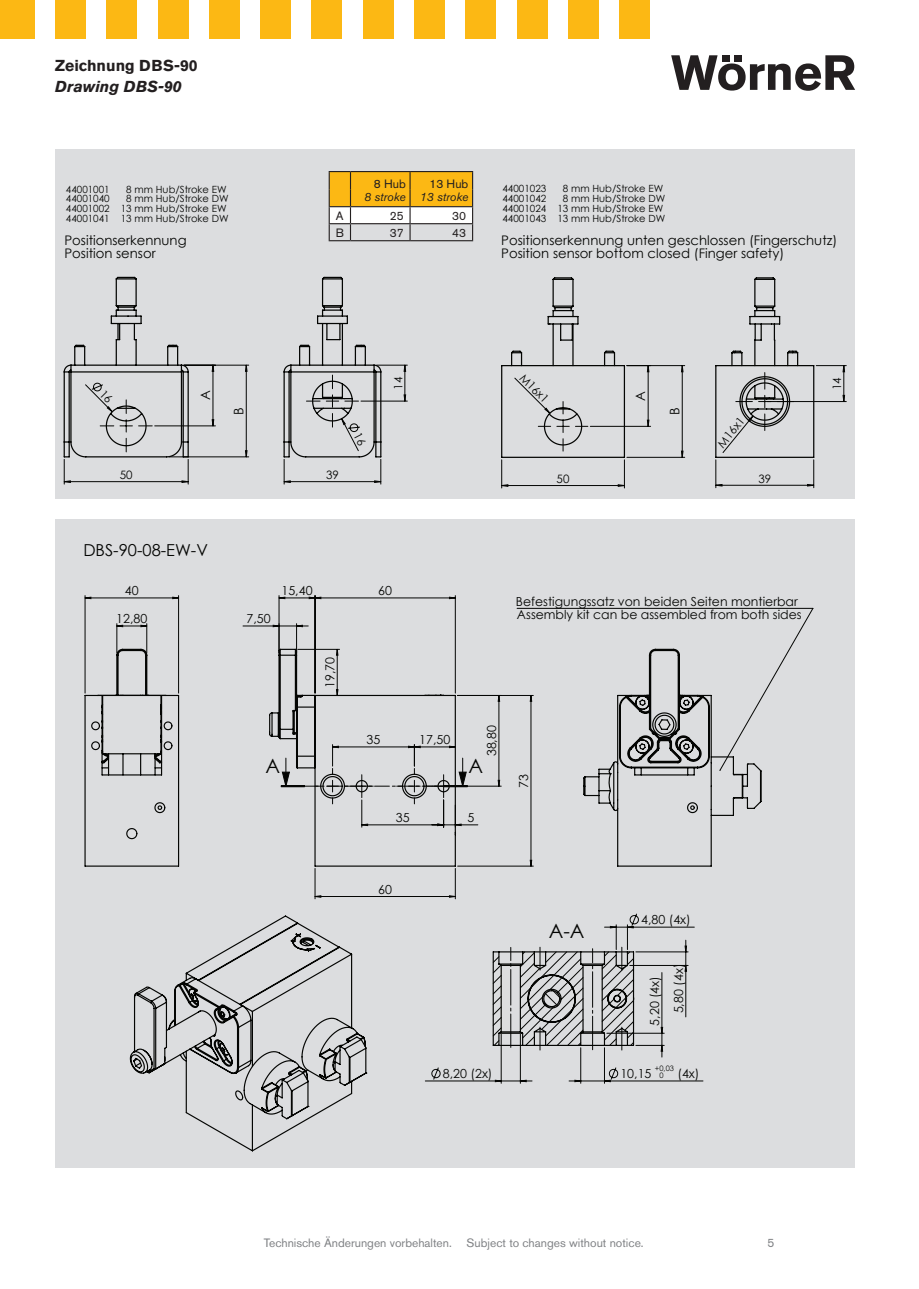
<style>
.page{position:relative;width:919px;height:1289px;background:#fff}
.page>*{position:absolute;margin:0;border:0;box-sizing:border-box;transform-origin:0 0}
.t1{font:19.8px "Century Gothic";color:#040503}
.t2{font:16.5px "Century Gothic";color:#040503}
.t3{font:700 15.75px "Akzidenz Grotesk BE";color:#231f20}
.t4{font:italic 700 15.75px "Akzidenz Grotesk BE";color:#231f20}
.t5{font:13.2px/12.8px "Century Gothic";color:#040503}
.t6{font:12.45px "Century Gothic";color:#040503}
.t7{font:12px "Akzidenz Grotesk BE";color:#808285}
.t8{font:12px "Akzidenz Grotesk BE";color:#231f20}
.t9{font:italic 12px "Akzidenz Grotesk BE";color:#231f20}
.t10{font:11.55px "Century Gothic";color:#040503}
.t11{font:9.9px/9.9px "Century Gothic";color:#040503}
.t12{font:7.5px "Century Gothic";color:#040503}
.s1{font-size:7.5px}
</style>
<div class="page">
<svg style="left:671px;top:55px;width:184px;height:36px"></svg>
<div style="left:0;top:0;width:34px;height:38px;background:#fcb814"></div>
<div style="left:55px;top:0;width:30px;height:38px;background:#fcb814"></div>
<div style="left:107px;top:0;width:30px;height:38px;background:#fcb814"></div>
<div style="left:158px;top:0;width:30px;height:38px;background:#fcb814"></div>
<div style="left:209px;top:0;width:30px;height:38px;background:#fcb814"></div>
<div style="left:260px;top:0;width:31px;height:38px;background:#fcb814"></div>
<div style="left:312px;top:0;width:30px;height:38px;background:#fcb814"></div>
<div style="left:363px;top:0;width:30px;height:38px;background:#fcb814"></div>
<div style="left:414px;top:0;width:30px;height:38px;background:#fcb814"></div>
<div style="left:466px;top:0;width:30px;height:38px;background:#fcb814"></div>
<div style="left:517px;top:0;width:30px;height:38px;background:#fcb814"></div>
<div style="left:568px;top:0;width:30px;height:38px;background:#fcb814"></div>
<div style="left:619px;top:0;width:31px;height:38px;background:#fcb814"></div>
<div style="left:55px;top:519px;width:800px;height:648px;background:#dcdddf"></div>
<div style="left:55px;top:150px;width:800px;height:349px;background:#dcdddf"></div>
<svg style="left:328px;top:171px;width:145px;height:70px"></svg>
<hr style="left:350px;top:206px;width:60px;height:1px;background:#231f20">
<hr style="left:410px;top:206px;width:63px;height:1px;background:#231f20">
<svg style="left:526px;top:607px;width:287px;height:91px"></svg>
<hr style="left:279px;top:595px;width:1px;height:58px;background:#040503">
<hr style="left:315px;top:595px;width:1px;height:98px;background:#040503">
<hr style="left:455px;top:595px;width:1px;height:98px;background:#040503">
<hr style="left:85px;top:595px;width:1px;height:98px;background:#040503">
<hr style="left:178px;top:595px;width:1px;height:98px;background:#040503">
<hr style="left:501px;top:1034px;width:1px;height:49px;background:#040503">
<hr style="left:520px;top:1034px;width:1px;height:49px;background:#040503">
<hr style="left:580px;top:1047px;width:1px;height:36px;background:#040503">
<hr style="left:604px;top:1047px;width:1px;height:36px;background:#040503">
<hr style="left:604px;top:1080px;width:99px;height:1px;background:#040503">
<hr style="left:629px;top:965px;width:59px;height:1px;background:#040503">
<hr style="left:635px;top:951px;width:53px;height:1px;background:#040503">
<hr style="left:685px;top:965px;width:1px;height:51px;background:#040503">
<hr style="left:627px;top:926px;width:67px;height:1px;background:#040503">
<svg style="left:85px;top:597px;width:441px;height:484px"></svg>
<svg style="left:569px;top:1066px;width:49px;height:16px"></svg>
<svg style="left:116px;top:624px;width:31px;height:3px"></svg>
<svg style="left:336px;top:867px;width:350px;height:104px"></svg>
<svg style="left:272px;top:624px;width:36px;height:3px"></svg>
<svg style="left:84px;top:648px;width:96px;height:219px"></svg>
<svg style="left:268px;top:647px;width:494px;height:220px"></svg>
<svg style="left:129px;top:914px;width:238px;height:238px"></svg>
<svg style="left:492px;top:913px;width:172px;height:144px"></svg>
<hr style="left:767px;top:401px;width:79px;height:1px;background:#040503">
<hr style="left:816px;top:365px;width:30px;height:1px;background:#040503">
<hr style="left:155px;top:425px;width:60px;height:1px;background:#040503">
<hr style="left:169px;top:456px;width:80px;height:1px;background:#040503">
<hr style="left:184px;top:365px;width:65px;height:1px;background:#040503">
<svg style="left:63px;top:276px;width:126px;height:208px"></svg>
<svg style="left:211px;top:276px;width:634px;height:212px"></svg>
<h3 class="t3" style="left:55px;top:57px;width:144px">Zeichnung DBS-90</h3>
<h3 class="t4" style="left:55px;top:77px;width:128px">Drawing DBS-90</h3>
<p class="t8" style="left:374px;top:176px;width:33px">8 Hub</p>
<p class="t8" style="left:429px;top:176px;width:40px">13 Hub</p>
<p class="t9" style="left:364px;top:189px;width:106px">8 stroke 13 stroke</p>
<p class="t11" style="left:502px;top:183px;width:45px">44001023</p>
<p class="t11" style="left:563px;top:183px;width:102px">8 mm Hub/Stroke EW</p>
<p class="t11" style="left:502px;top:193px;width:45px">44001042</p>
<p class="t11" style="left:66px;top:184px;width:45px">44001001</p>
<p class="t11" style="left:126px;top:184px;width:102px">8 mm Hub/Stroke EW</p>
<p class="t11" style="left:66px;top:194px;width:45px">44001040</p>
<p class="t11" style="left:502px;top:193px;width:164px;text-indent:60px">8 mm Hub/Stroke DW<br>44001024 13 mm Hub/Stroke EW<br>44001043 13 mm Hub/Stroke DW</p>
<p class="t11" style="left:66px;top:194px;width:164px;text-indent:60px">8 mm Hub/Stroke DW<br>44001002 13 mm Hub/Stroke EW<br>44001041 13 mm Hub/Stroke DW</p>
<p class="t8" style="left:336px;top:208px;width:9px">A</p>
<p class="t8" style="left:389px;top:208px;width:15px">25</p>
<p class="t8" style="left:452px;top:208px;width:15px">30</p>
<p class="t8" style="left:336px;top:225px;width:10px">B</p>
<p class="t8" style="left:389px;top:225px;width:15px">37</p>
<p class="t8" style="left:452px;top:225px;width:15px">43</p>
<h3 class="t5" style="left:64px;top:234px;width:124px">Positionserkennung<br>Position sensor</h3>
<h3 class="t5" style="left:501px;top:234px;width:337px">Positionserkennung unten geschlossen (Fingerschutz)<br>Position sensor bottom closed (Finger safety)</h3>
<h3 class="t5" style="left:199px;top:400px;width:11px;rotate:-90deg">A</h3>
<p class="t10" style="left:390px;top:389px;width:14px;rotate:-90deg">14</p>
<p class="t10" style="left:527px;top:370px;width:37px;rotate:45deg">M16x1</p>
<h3 class="t5" style="left:634px;top:401px;width:11px;rotate:-90deg">A</h3>
<p class="t10" style="left:829px;top:390px;width:14px;rotate:-90deg">14</p>
<h3 class="t5" style="left:232px;top:415px;width:9px;rotate:-90deg">B</h3>
<h3 class="t5" style="left:668px;top:415px;width:9px;rotate:-90deg">B</h3>
<p class="t10" style="left:713px;top:441px;width:37px;rotate:-51deg">M16x1</p>
<p class="t10" style="left:120px;top:467px;width:14px">50</p>
<p class="t10" style="left:326px;top:467px;width:14px">39</p>
<p class="t10" style="left:556px;top:471px;width:14px">50</p>
<p class="t10" style="left:758px;top:470px;width:14px">39</p>
<h2 class="t2" style="left:83px;top:538px;width:126px">DBS-90-08-EW-V</h2>
<p class="t6" style="left:125px;top:582px;width:15px">40</p>
<p class="t6" style="left:116px;top:610px;width:33px">12,80</p>
<p class="t6" style="left:246px;top:610px;width:26px">7,50</p>
<p class="t6" style="left:281px;top:582px;width:33px">15,40</p>
<p class="t6" style="left:378px;top:582px;width:15px">60</p>
<p class="t6" style="left:516px;top:592px;width:283px">Befestigungssatz von beiden Seiten montierbar</p>
<p class="t6" style="left:517px;top:605px;width:286px">Assembly kit can be assembled from both sides</p>
<p class="t6" style="left:321px;top:688px;width:33px;rotate:-90deg">19,70</p>
<p class="t6" style="left:366px;top:731px;width:15px">35</p>
<p class="t6" style="left:419px;top:731px;width:33px">17,50</p>
<p class="t6" style="left:483px;top:756px;width:33px;rotate:-90deg">38,80</p>
<h1 class="t1" style="left:265px;top:751px;width:16px">A</h1>
<h1 class="t1" style="left:468px;top:751px;width:16px">A</h1>
<p class="t6" style="left:515px;top:787px;width:15px;rotate:-90deg">73</p>
<p class="t6" style="left:396px;top:809px;width:15px">35</p>
<p class="t6" style="left:467px;top:809px;width:8px">5</p>
<p class="t6" style="left:378px;top:880px;width:15px">60</p>
<h1 class="t1" style="left:548px;top:916px;width:37px">A-A</h1>
<p class="t6" style="left:641px;top:911px;width:51px">4,80 (4x)</p>
<p class="t6" style="left:669px;top:1013px;width:51px;rotate:-90deg">5,80 (4x)</p>
<p class="t6" style="left:646px;top:1025px;width:51px;rotate:-90deg">5,20 (4x)</p>
<p class="t6" style="left:443px;top:1064px;width:51px">8,20 (2x)</p>
<p class="t12" style="left:655px;top:1063px;width:21px">+0,03</p>
<p class="t6" style="left:659px;top:1064px;width:42px"><span class="s1">0</span> (4x)</p>
<p class="t6" style="left:620px;top:1064px;width:33px">10,15</p>
<p class="t7" style="left:264px;top:1235px;width:381px">Technische Änderungen vorbehalten. Subject to changes without notice.</p>
<p class="t7" style="left:767px;top:1235px;width:8px">5</p>
</div>
